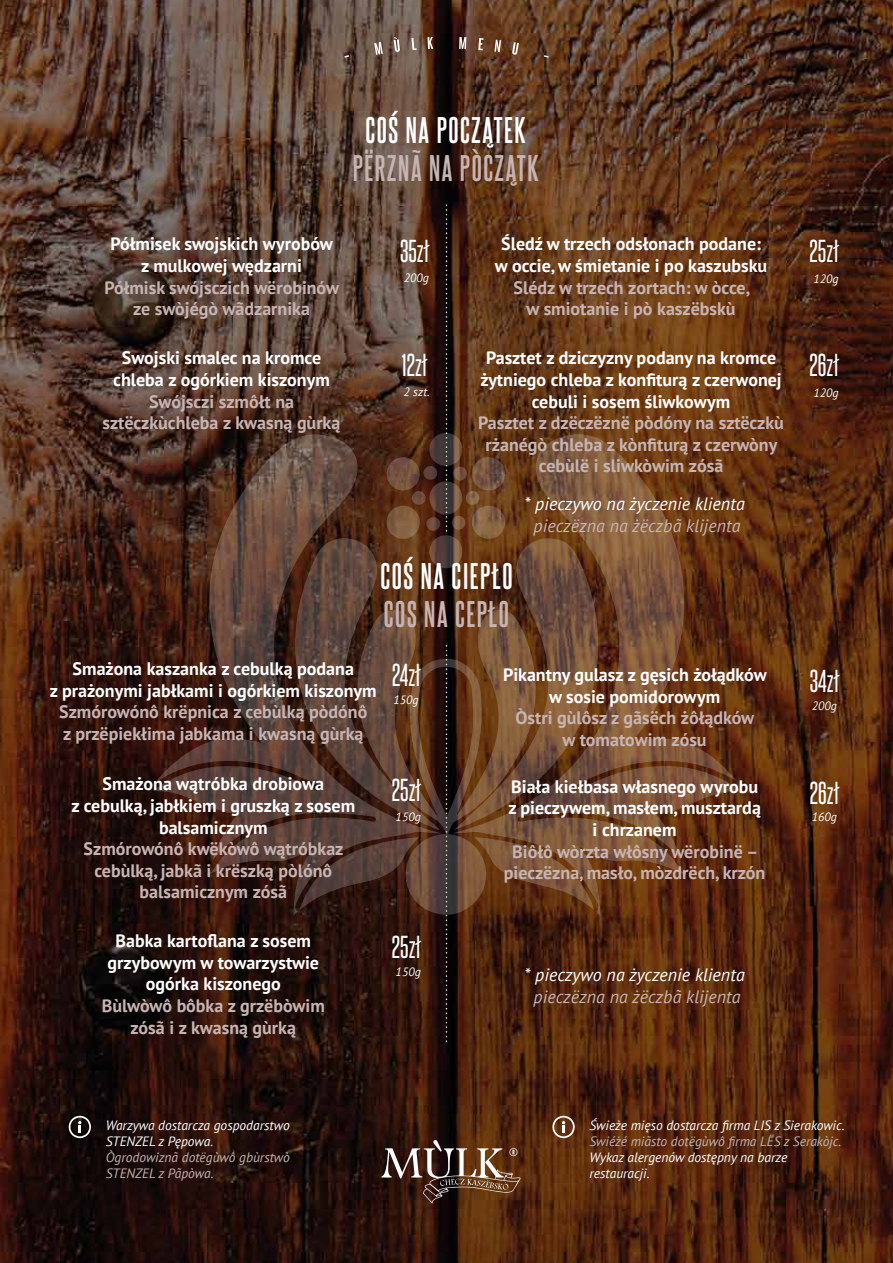
<style>
.page{position:relative;width:893px;height:1263px;background:#fff}
.page>*{position:absolute;margin:0;border:0;box-sizing:border-box;transform-origin:0 0}
.t1{font:700 31.5px "Steelfish Rg";letter-spacing:.05em;color:#c7b4b3}
.t2{font:700 31.5px "Steelfish Rg";letter-spacing:.05em;color:#fff}
.t3{font:27px "Steelfish Rg";color:#fff}
.t4{font:700 18px/21.6px "PT Sans";color:#fff;text-align:center}
.t5{font:700 18px/21.6px "PT Sans";color:#c7b4b3;text-align:center}
.t6{font:italic 18px "PT Sans";color:#fff}
.t7{font:italic 18px "PT Sans";color:#c7b4b3}
.t8{font:italic 13.5px/16.2px "PT Sans";color:#fff}
.t9{font:italic 13.5px/16.2px "PT Sans";color:#c7b4b3}
.t10{font:italic 12px "PT Sans";letter-spacing:.01em;color:#fff}
.t11{font:11.7px "Alternate Got No 1 D";color:#fff}
</style>
<div class="page">
<img style="left:0;top:0;width:893px;height:1263px">
<svg style="left:453px;top:433px;width:287px;height:482px;background:#6e4122"></svg>
<svg style="left:153px;top:433px;width:288px;height:482px;background:#4a2f24"></svg>
<svg style="left:352px;top:607px;width:191px;height:308px;background:#442e25"></svg>
<svg style="left:454px;top:538px;width:145px;height:292px;background:#6e472d"></svg>
<svg style="left:293px;top:535px;width:146px;height:295px;background:#583b2c"></svg>
<svg style="left:299px;top:837px;width:120px;height:72px;background:#482f27"></svg>
<svg style="left:474px;top:837px;width:120px;height:73px;background:#734828"></svg>
<svg style="left:472px;top:457px;width:33px;height:33px"></svg>
<svg style="left:386px;top:505px;width:34px;height:34px"></svg>
<svg style="left:472px;top:505px;width:33px;height:34px"></svg>
<svg style="left:429px;top:481px;width:33px;height:34px"></svg>
<svg style="left:387px;top:457px;width:33px;height:33px"></svg>
<svg style="left:429px;top:535px;width:33px;height:33px"></svg>
<svg style="left:429px;top:433px;width:33px;height:33px"></svg>
<svg style="left:423px;top:466px;width:15px;height:14px"></svg>
<svg style="left:466px;top:491px;width:13px;height:14px"></svg>
<svg style="left:412px;top:491px;width:14px;height:14px"></svg>
<svg style="left:452px;top:516px;width:13px;height:14px"></svg>
<svg style="left:453px;top:467px;width:14px;height:13px"></svg>
<svg style="left:426px;top:517px;width:14px;height:14px"></svg>
<svg style="left:381px;top:1140px;width:139px;height:63px;background:#5e4232"></svg>
<svg style="left:344px;top:55px;width:5px;height:3px"></svg>
<svg style="left:374px;top:42px;width:9px;height:13px"></svg>
<svg style="left:394px;top:37px;width:6px;height:15px"></svg>
<svg style="left:412px;top:38px;width:5px;height:12px"></svg>
<svg style="left:427px;top:37px;width:6px;height:12px"></svg>
<svg style="left:459px;top:37px;width:7px;height:12px"></svg>
<svg style="left:478px;top:38px;width:5px;height:12px"></svg>
<svg style="left:494px;top:40px;width:7px;height:12px"></svg>
<svg style="left:512px;top:42px;width:7px;height:13px"></svg>
<svg style="left:544px;top:55px;width:5px;height:3px"></svg>
<svg style="left:446px;top:205px;width:1px;height:327px"></svg>
<svg style="left:446px;top:646px;width:1px;height:397px"></svg>
<svg style="left:551px;top:1116px;width:25px;height:22px"></svg>
<svg style="left:68px;top:1116px;width:24px;height:22px"></svg>
<h1 class="t2" style="left:365px;top:111px;width:162px">COŚ NA POCZĄTEK</h1>
<h1 class="t1" style="left:353px;top:149px;width:187px">PËRZNÃ NA PÒCZĄTK</h1>
<p class="t4" style="left:111px;top:233px;width:224px">Półmisek swojskich wyrobów z mulkowej wędzarni</p>
<p class="t5" style="left:104px;top:276px;width:236px">Półmisk swójsczich wërobinów ze swòjégò wãdzarnika</p>
<p class="t4" style="left:113px;top:347px;width:218px">Swojski smalec na kromce chleba z ogórkiem kiszonym</p>
<p class="t5" style="left:103px;top:390px;width:239px">Swójsczi szmôłt na sztëczkùchleba z kwasną gùrką</p>
<h2 class="t3" style="left:400px;top:235px;width:31px">35zł</h2>
<p class="t10" style="left:404px;top:270px;width:27px">200g</p>
<h2 class="t3" style="left:402px;top:349px;width:27px">12zł</h2>
<p class="t10" style="left:403px;top:384px;width:28px">2 szt.</p>
<p class="t4" style="left:495px;top:233px;width:274px">Śledź w trzech odsłonach podane: w occie, w śmietanie i po kaszubsku</p>
<p class="t5" style="left:514px;top:276px;width:238px">Slédz w trzech zortach: w òcce, w smiotanie i pò kaszëbskù</p>
<p class="t4" style="left:480px;top:347px;width:303px">Pasztet z dziczyzny podany na kromce żytniego chleba z konfiturą z czerwonej cebuli i sosem śliwkowym</p>
<p class="t5" style="left:478px;top:412px;width:307px">Pasztet z dzëczëznë pòdóny na sztëczkù rżanégò chleba z kònfiturą z czerwòny cebùlë i sliwkòwim zósã</p>
<p class="t6" style="left:524px;top:493px;width:222px">* pieczywo na życzenie klienta</p>
<p class="t7" style="left:534px;top:514px;width:208px">pieczëzna na żëczbã klijenta</p>
<h1 class="t2" style="left:380px;top:557px;width:134px">COŚ NA CIEPŁO</h1>
<h1 class="t1" style="left:384px;top:595px;width:127px">COS NA CEPŁO</h1>
<p class="t4" style="left:50px;top:657px;width:328px">Smażona kaszanka z cebulką podana<br>z prażonymi jabłkami i ogórkiem kiszonym</p>
<p class="t5" style="left:59px;top:701px;width:310px;text-align:left">Szmórowónô krëpnica z cebùlką pòdónô z przëpiekłima jabkama i kwasną gùrką</p>
<p class="t4" style="left:71px;top:773px;width:285px">Smażona wątróbka drobiowa<br>z cebulką, jabłkiem i gruszką z sosem balsamicznym</p>
<p class="t5" style="left:84px;top:838px;width:261px">Szmórowónô kwëkòwô wątróbkaz cebùlką, jabkã i krëszką pòlónô balsamicznym zósã</p>
<p class="t4" style="left:108px;top:930px;width:213px">Babka kartoflana z sosem grzybowym w towarzystwie ogórka kiszonego</p>
<p class="t5" style="left:102px;top:994px;width:225px">Bùlwòwô bôbka z grzëbòwim zósã i z kwasną gùrką</p>
<h2 class="t3" style="left:392px;top:658px;width:30px">24zł</h2>
<p class="t10" style="left:394px;top:692px;width:27px">150g</p>
<h2 class="t3" style="left:392px;top:773px;width:31px">25zł</h2>
<p class="t10" style="left:396px;top:809px;width:27px">150g</p>
<h2 class="t3" style="left:392px;top:930px;width:31px">25zł</h2>
<p class="t10" style="left:396px;top:964px;width:27px">150g</p>
<p class="t4" style="left:503px;top:663px;width:265px">Pikantny gulasz z gęsich żołądków w sosie pomidorowym</p>
<p class="t5" style="left:515px;top:707px;width:240px">Òstri gùlôsz z gãsëch żôłądków w tomatowim zósu</p>
<p class="t4" style="left:508px;top:775px;width:254px">Biała kiełbasa własnego wyrobu z pieczywem, masłem, musztardą i chrzanem</p>
<p class="t5" style="left:504px;top:840px;width:263px">Biôłô wòrzta włôsny wërobinë – pieczëzna, masło, mòzdrëch, krzón</p>
<p class="t6" style="left:524px;top:963px;width:222px">* pieczywo na życzenie klienta</p>
<p class="t7" style="left:534px;top:985px;width:208px">pieczëzna na żëczbã klijenta</p>
<h2 class="t3" style="left:810px;top:235px;width:31px">25zł</h2>
<p class="t10" style="left:813px;top:271px;width:27px">120g</p>
<h2 class="t3" style="left:809px;top:349px;width:31px">26zł</h2>
<p class="t10" style="left:813px;top:385px;width:27px">120g</p>
<h2 class="t3" style="left:810px;top:664px;width:31px">34zł</h2>
<p class="t10" style="left:812px;top:698px;width:27px">200g</p>
<h2 class="t3" style="left:810px;top:776px;width:31px">26zł</h2>
<p class="t10" style="left:812px;top:809px;width:27px">160g</p>
<p class="t8" style="left:106px;top:1116px;width:185px">Warzywa dostarcza gospodarstwo<br>STENZEL z Pępowa.</p>
<p class="t9" style="left:106px;top:1149px;width:186px">Ògrodowiznã dotëgùwô gbùrstwò<br>STENZEL z Pãpòwa.</p>
<p class="t11" style="left:509px;top:1146px;width:10px">®</p>
<p class="t8" style="left:589px;top:1116px;width:257px">Świeże mięso dostarcza firma LIS z Sierakowic.</p>
<p class="t9" style="left:589px;top:1132px;width:253px">Swiéżé miãsto dotëgùwô firma LËS z Serakòjc.</p>
<p class="t8" style="left:589px;top:1149px;width:199px">Wykaz alergenów dostępny na barze restauracji.</p>
</div>
